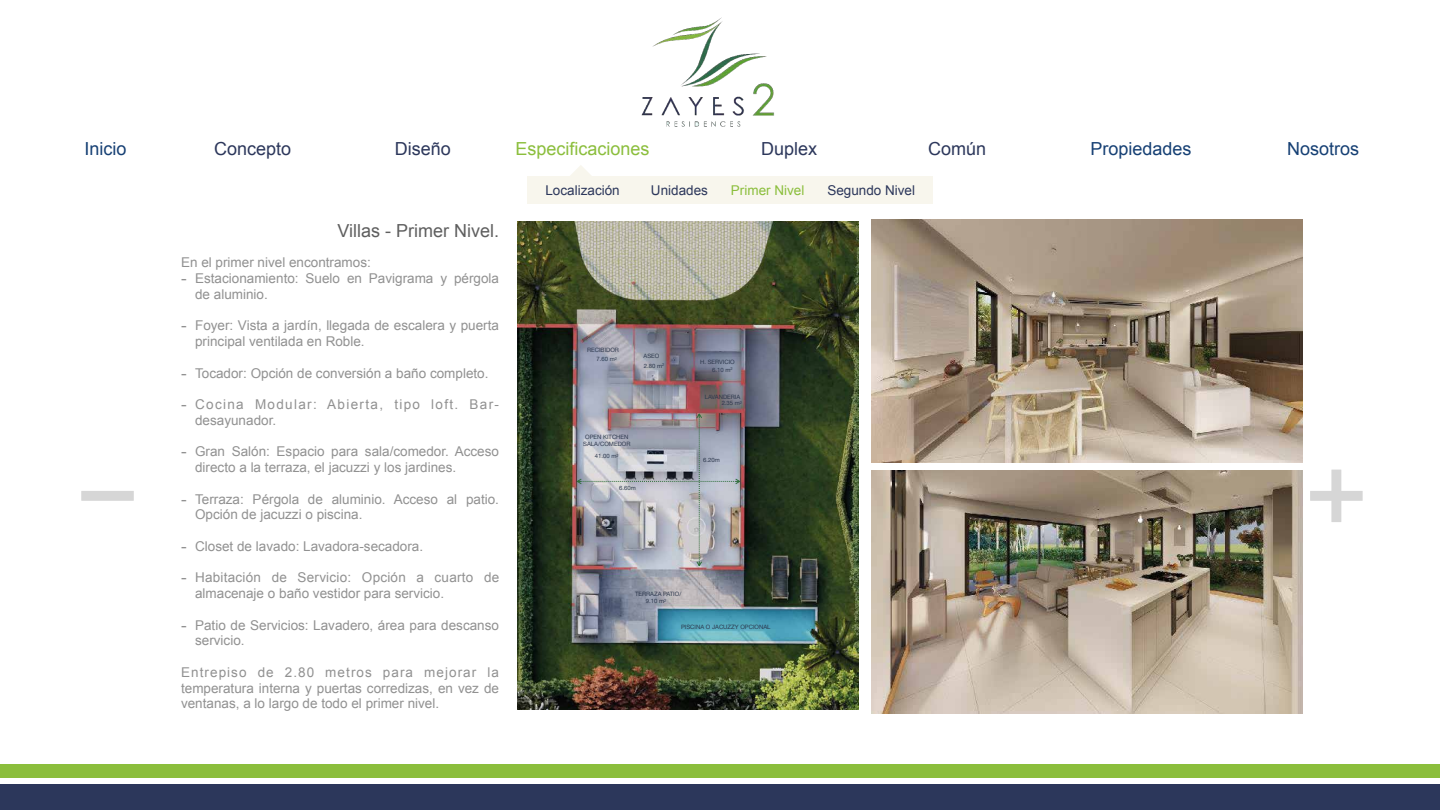
<style>
.page{position:relative;width:1440px;height:810px;background:#fff}
.page>*{position:absolute;margin:0;border:0;box-sizing:border-box;transform-origin:0 0}
.t1{font:18px "Arial";color:#164074}
.t2{font:18px "Arial";color:#2c375b}
.t3{font:18px "Arial";color:#5f5f5f}
.t4{font:18px "Arial";color:#8bbe3c}
.t5{font:13.5px/15.8px "Arial";color:#919191}
.t6{font:13.5px/15.8px "Arial";letter-spacing:.1em;color:#919191}
.t7{font:13.5px "Arial";color:#2c375b}
.t8{font:13.5px "Arial";color:#8bbe3c}
.t9{font:5.93px/7.3px "Helvetica Neue";color:#2c374c;text-align:center}
.s1{font-size:16.88px}
</style>
<div class="page">
<img style="left:871px;top:471px;width:431px;height:242px">
<img style="left:871px;top:220px;width:431px;height:242px">
<div style="left:527px;top:176px;width:406px;height:28px;background:#f8f6ed"></div>
<svg style="left:570px;top:165px;width:21px;height:11px"></svg>
<div style="left:0;top:784px;width:1440px;height:26px;background:#2c375b"></div>
<div style="left:0;top:764px;width:1440px;height:14px;background:#8bbe3c"></div>
<svg style="left:1310px;top:470px;width:53px;height:52px"></svg>
<div style="left:81px;top:491px;width:53px;height:10px;background:#d6d6d6"></div>
<img style="left:518px;top:222px;width:340px;height:487px">
<img style="left:576px;top:413px;width:165px;height:154px">
<img style="left:641px;top:17px;width:134px;height:110px">
<h1 class="t1" style="left:85px;top:137px;width:44px">Inicio</h1>
<h1 class="t2" style="left:214px;top:137px;width:79px">Concepto</h1>
<h1 class="t2" style="left:395px;top:137px;width:58px">Diseño</h1>
<h1 class="t4" style="left:516px;top:137px;width:136px">Especificaciones</h1>
<p class="t7" style="left:545px;top:181px;width:76px">Localización</p>
<p class="t7" style="left:651px;top:181px;width:59px">Unidades</p>
<p class="t8" style="left:731px;top:181px;width:75px">Primer Nivel</p>
<h1 class="t3" style="left:337px;top:219px;width:163px">Villas - Primer Nivel.</h1>
<p class="t5" style="left:181px;top:255px;width:191px">En el primer nivel encontramos:</p>
<p class="t5" style="left:195px;top:271px;width:305px;text-indent:-14px"><span class="s1">-</span> Estacionamiento: Suelo en Pavigrama y pérgola de aluminio.</p>
<p class="t5" style="left:195px;top:318px;width:305px;text-indent:-14px"><span class="s1">-</span> Foyer: Vista a jardín, llegada de escalera y puerta principal ventilada en Roble.</p>
<p class="t5" style="left:181px;top:365px;width:309px"><span class="s1">-</span> Tocador: Opción de conversión a baño completo.</p>
<p class="t6" style="left:195px;top:397px;width:305px;text-indent:-14px"><span class="s1">-</span> Cocina Modular: Abierta, tipo loft. Bar&shy;desayunador.</p>
<p class="t5" style="left:195px;top:444px;width:305px;text-indent:-14px"><span class="s1">-</span> Gran Salón: Espacio para sala/comedor. Acceso directo a la terraza, el jacuzzi y los jardines.</p>
<p class="t5" style="left:195px;top:491px;width:305px;text-indent:-14px"><span class="s1">-</span> Terraza: Pérgola de aluminio. Acceso al patio.<br>Opción de jacuzzi o piscina.</p>
<p class="t5" style="left:181px;top:538px;width:244px"><span class="s1">-</span> Closet de lavado: Lavadora-secadora.</p>
<p class="t5" style="left:195px;top:570px;width:306px;text-indent:-14px"><span class="s1">-</span> Habitación de Servicio: Opción a cuarto de almacenaje o baño vestidor para servicio.</p>
<p class="t5" style="left:195px;top:617px;width:305px;text-indent:-14px"><span class="s1">-</span> Patio de Servicios: Lavadero, área para descanso servicio.</p>
<p class="t5" style="left:181px;top:664px;width:320px;text-align:justify">Entrepiso de 2.80 metros para mejorar la temperatura interna y puertas corredizas, en vez de ventanas, a lo largo de todo el primer nivel.</p>
<h1 class="t2" style="left:761px;top:137px;width:58px">Duplex</h1>
<h1 class="t2" style="left:928px;top:137px;width:60px">Común</h1>
<h1 class="t1" style="left:1090px;top:137px;width:103px">Propiedades</h1>
<h1 class="t1" style="left:1287px;top:137px;width:74px">Nosotros</h1>
<p class="t7" style="left:827px;top:181px;width:89px">Segundo Nivel</p>
<p class="t9" style="left:587px;top:347px;width:33px">RECIBIDOR</p>
<p class="t9" style="left:644px;top:353px;width:17px">ASEO</p>
<p class="t9" style="left:597px;top:356px;width:22px">7.60 m<sup>2</sup></p>
<p class="t9" style="left:700px;top:359px;width:36px">H. SERVICIO</p>
<p class="t9" style="left:705px;top:393px;width:37px">LAVANDERIA</p>
<p class="t9" style="left:644px;top:362px;width:22px">2.80 m<sup>2</sup></p>
<p class="t9" style="left:712px;top:366px;width:22px">6.10 m<sup>2</sup></p>
<p class="t9" style="left:722px;top:400px;width:22px">2.35 m<sup>2</sup></p>
<p class="t9" style="left:583px;top:433px;width:49px">OPEN KITCHEN<br>SALA/COMEDOR</p>
<p class="t9" style="left:595px;top:453px;width:25px">41.00 m<sup>2</sup></p>
<p class="t9" style="left:703px;top:456px;width:18px">6.20m</p>
<p class="t9" style="left:619px;top:484px;width:18px">6.60m</p>
<p class="t9" style="left:635px;top:590px;width:48px">TERRAZA PATIO/</p>
<p class="t9" style="left:646px;top:598px;width:22px">9.10 m<sup>2</sup></p>
<p class="t9" style="left:681px;top:624px;width:91px">PISCINA O JACUZZY OPCIONAL</p>
</div>
